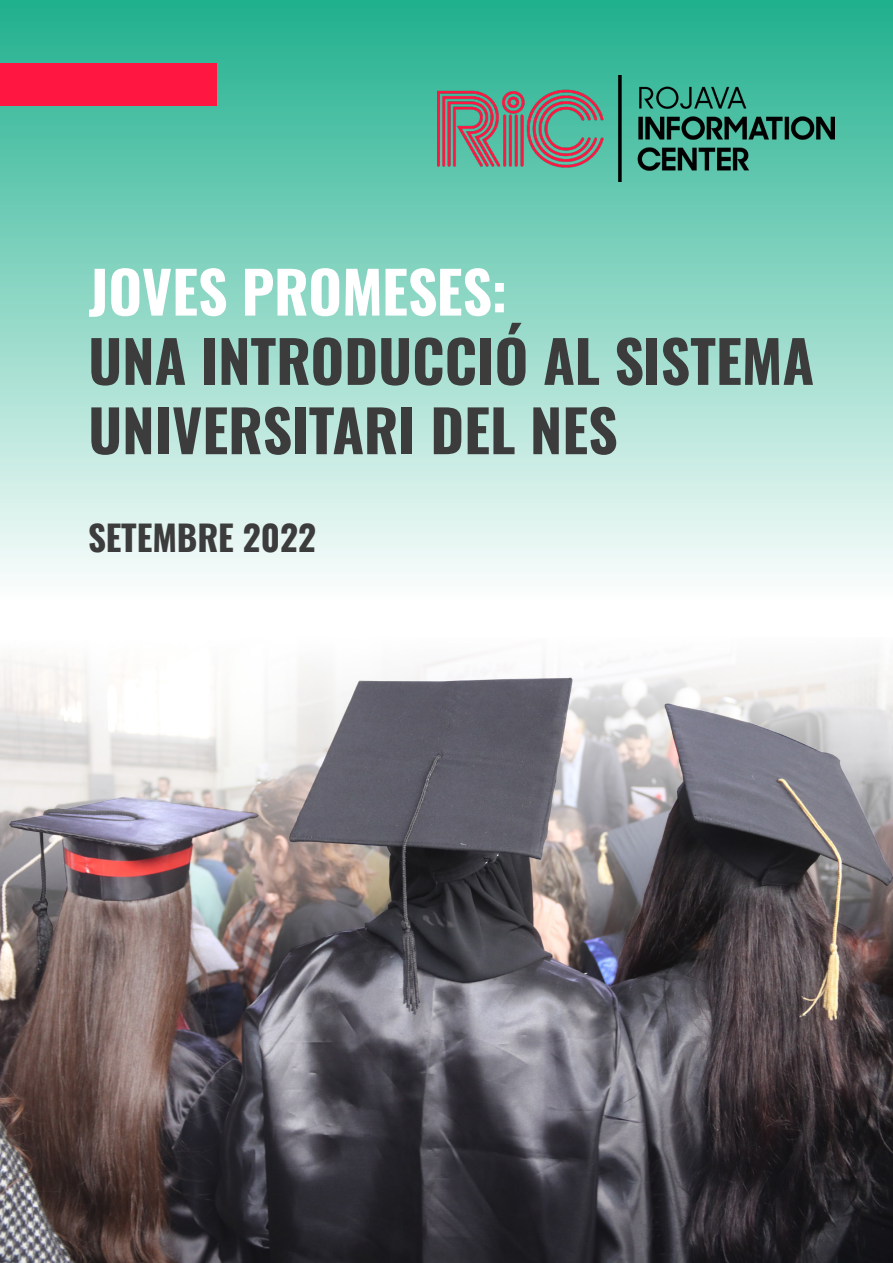
<style>
.page{position:relative;width:893px;height:1263px;background:#fff}
.page>*{position:absolute;margin:0;border:0;box-sizing:border-box;transform-origin:0 0}
.t1{font:700 57.75px/69.3px "Oswald";color:#3c3c3c}
.t2{font:700 57.75px "Oswald";color:#fff}
.t3{font:700 34.95px "Oswald";color:#3c3c3c}
</style>
<div class="page">
<svg style="left:0;top:0;width:893px;height:577px;background:#90d7c6"></svg>
<div style="left:0;top:64px;width:217px;height:42px;background:#ff1641"></div>
<img style="left:0;top:655px;width:893px;height:608px">
<img style="left:437px;top:75px;width:397px;height:107px">
<p class="t2" style="left:88px;top:241px;width:421px">JOVES PROMESES:</p>
<p class="t1" style="left:88px;top:321px;width:727px">UNA INTRODUCCIÓ AL SISTEMA<br>UNIVERSITARI DEL NES</p>
<p class="t3" style="left:88px;top:507px;width:229px">SETEMBRE 2022</p>
</div>
